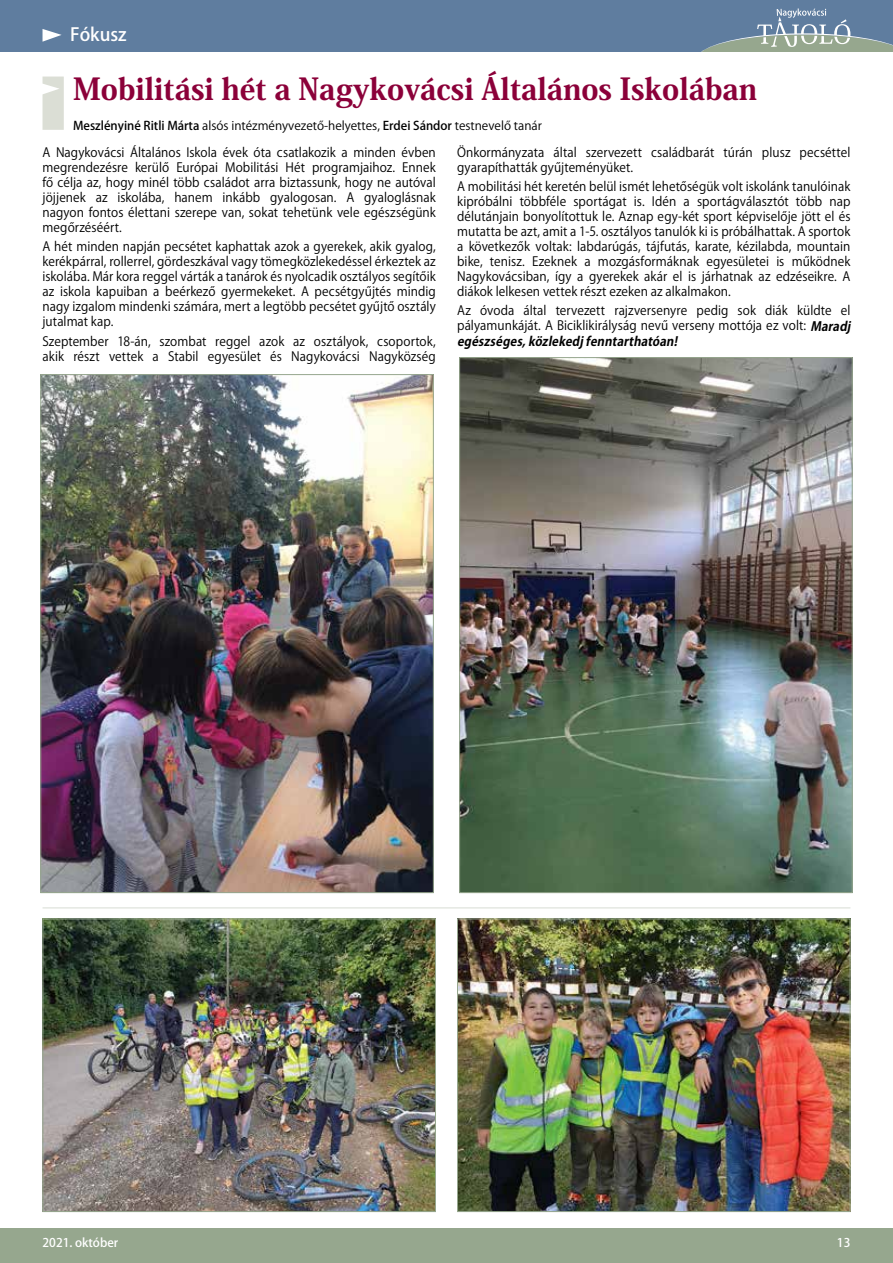
<style>
.page{position:relative;width:893px;height:1263px;background:#fff}
.page>*{position:absolute;margin:0;border:0;box-sizing:border-box;transform-origin:0 0}
.t1{font:800 30px "Koz Min Pr 6 N";color:#8b0039}
.t2{font:500 18px "Koz Go Pr 6 N";color:#fff}
.t3{font:12.75px/15px "Koz Go Pr 6 N";letter-spacing:.005em;color:#000;text-align:justify;scale:.95 1}
.t4{font:12px "Koz Go Pr 6 N";color:#000}
.t5{font:500 12px "Koz Go Pr 6 N";color:#fff}
.s1{font-weight:500}
.s2{font-weight:700;font-style:italic}
</style>
<div class="page">
<div style="left:0;top:1229px;width:893px;height:34px;background:#96a78e"></div>
<div style="left:0;top:0;width:893px;height:51px;background:#5f7d9f"></div>
<svg style="left:43px;top:29px;width:19px;height:13px"></svg>
<svg style="left:702px;top:9px;width:191px;height:42px"></svg>
<svg style="left:43px;top:77px;width:21px;height:53px"></svg>
<img style="left:42px;top:376px;width:390px;height:515px">
<img style="left:461px;top:359px;width:390px;height:532px">
<img style="left:45px;top:920px;width:389px;height:290px">
<div style="left:43px;top:918px;width:393px;height:294px;border:1px solid #96a78e"></div>
<img style="left:459px;top:920px;width:389px;height:290px">
<div style="left:457px;top:918px;width:393px;height:294px;border:1px solid #96a78e"></div>
<hr style="left:43px;top:907px;width:807px;height:1px;background:#96a78e">
<h2 class="t2" style="left:70px;top:25px;width:58px">Fókusz</h2>
<h1 class="t1" style="left:73px;top:72px;width:685px">Mobilitási hét a Nagykovácsi Általános Iskolában</h1>
<p class="t3" style="left:43px;top:145px;width:416px">A Nagykovácsi Általános Iskola évek óta csatlakozik a minden évben megrendezésre kerülő Európai Mobilitási Hét programjaihoz. Ennek fő célja az, hogy minél több családot arra biztassunk, hogy ne autóval jöjjenek az iskolába, hanem inkább gyalogosan. A gyaloglásnak nagyon fontos élettani szerepe van, sokat tehetünk vele egészségünk megőrzéséért.</p>
<p class="t3" style="left:43px;top:240px;width:416px">A hét minden napján pecsétet kaphattak azok a gyerekek, akik gyalog, kerékpárral, rollerrel, gördeszkával vagy tömegközlekedéssel érkeztek az iskolába. Már kora reggel várták a tanárok és nyolcadik osztályos segítőik az iskola kapuiban a beérkező gyermekeket. A pecsétgyűjtés mindig nagy izgalom mindenki számára, mert a legtöbb pecsétet gyűjtő osztály jutalmat kap.</p>
<p class="t3" style="left:43px;top:334px;width:416px">Szeptember 18-án, szombat reggel azok az osztályok, csoportok, akik részt vettek a Stabil egyesület és Nagykovácsi Nagyközség</p>
<p class="t4" style="left:73px;top:119px;width:470px"><span class="s1">Meszlényiné Ritli Márta</span> alsós intézményvezető-helyettes, <span class="s1">Erdei Sándor</span> testnevelő tanár</p>
<p class="t3" style="left:457px;top:145px;width:416px">Önkormányzata által szervezett családbarát túrán plusz pecséttel gyarapíthatták gyűjteményüket.</p>
<p class="t3" style="left:457px;top:179px;width:416px">A mobilitási hét keretén belül ismét lehetőségük volt iskolánk tanulóinak kipróbálni többféle sportágat is. Idén a sportágválasztót több nap délutánjain bonyolítottuk le. Aznap egy-két sport képviselője jött el és mutatta be azt, amit a 1-5. osztályos tanulók ki is próbálhattak. A sportok a következők voltak: labdarúgás, tájfutás, karate, kézilabda, mountain bike, tenisz. Ezeknek a mozgásformáknak egyesületei is működnek Nagykovácsiban, így a gyerekek akár el is járhatnak az edzéseikre. A diákok lelkesen vettek részt ezeken az alkalmakon.</p>
<p class="t3" style="left:457px;top:304px;width:416px">Az óvoda által tervezett rajzversenyre pedig sok diák küldte el pályamunkáját. A Biciklikirályság nevű verseny mottója ez volt: <span class="s2">Maradj egészséges,közlekedj fenntarthatóan!</span></p>
<p class="t5" style="left:43px;top:1236px;width:77px">2021. október</p>
<p class="t5" style="left:837px;top:1236px;width:15px">13</p>
</div>
